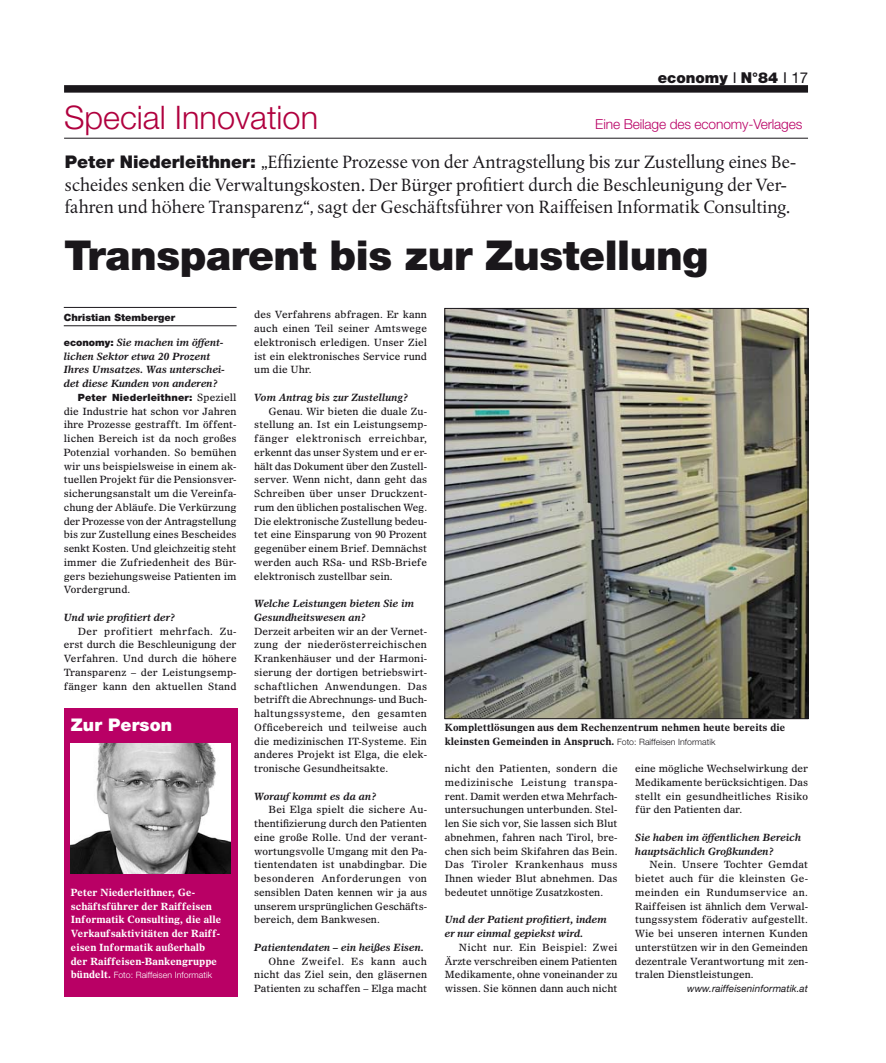
<style>
.page{position:relative;width:886px;height:1063px;background:#fff}
.page>*{position:absolute;margin:0;border:0;box-sizing:border-box;transform-origin:0 0}
.t1{font:900 41.25px "Helvetica Neue LT";letter-spacing:-.01em;color:#1a171b}
.t2{font:300 32.5px "Helvetica Neue LT";color:#b0003e}
.t3{font:18.75px/22.5px "DTL Albertina ST";color:#1a171b}
.t4{font:900 17.5px "Helvetica Neue LT";letter-spacing:.005em;color:#fff}
.t5{font:900 15px "Helvetica Neue LT";color:#1a171b}
.t6{font:300 13.75px "Helvetica Neue LT";letter-spacing:-.01em;color:#b90065}
.t7{font:10px/13.8px "Olympian LT";color:#1a171b;text-align:justify}
.t8{font:italic 700 10px/13.8px "Olympian LT";color:#1a171b}
.t9{font:700 10px/13.8px "Olympian LT";color:#fff}
.t10{font:700 10px/13.8px "Olympian LT";color:#1a171b}
.t11{font:900 10px "Helvetica Neue LT";letter-spacing:.01em;color:#1a171b}
.t12{font:italic 10px "Helvetica Neue LT";letter-spacing:.005em;color:#1a171b}
.t13{font:300 8.75px "Helvetica Neue LT";letter-spacing:.005em;color:#fff}
.s1{font-weight:400}
.s2{font-family:"Helvetica Neue LT";font-weight:900;font-size:17.5px}
.s3{font-family:"Helvetica Neue LT";font-weight:900;font-style:normal}
.s4{font-family:"Olympian LT";font-weight:400}
.s5{font-family:"Olympian LT";font-weight:700;font-size:10px}
.s6{font-family:"Helvetica Neue LT";font-weight:300;font-size:8.75px}
</style>
<div class="page">
<div style="left:64px;top:85px;width:744px;height:8px;background:#1a171b"></div>
<hr style="left:64px;top:138px;width:744px;height:1px;background:#1a171b">
<hr style="left:64px;top:307px;width:173px;height:1px;background:#1a171b">
<hr style="left:64px;top:325px;width:173px;height:1px;background:#1a171b">
<img style="left:447px;top:310px;width:359px;height:407px">
<div style="left:445px;top:308px;width:363px;height:411px;border:1px solid #1a171b"></div>
<div style="left:64px;top:709px;width:173px;height:288px;background:#b90065"></div>
<img style="left:71px;top:744px;width:159px;height:129px">
<h2 class="t2" style="left:64px;top:98px;width:256px">Special Innovation</h2>
<h3 class="t5" style="left:658px;top:68px;width:152px">economy <span class="s1">I</span> N°84 <span class="s1">I 17</span></h3>
<h3 class="t6" style="left:595px;top:116px;width:209px">Eine Beilage des economy-Verlages</h3>
<p class="t3" style="left:65px;top:151px;width:733px"><span class="s2">Peter Niederleithner:</span> „Effiziente Prozesse von der Antragstellung bis zur Zustellung eines Be&shy;scheides senken die Verwaltungskosten. Der Bürger profitiert durch die Beschleunigung der Ver&shy;fahren und höhere Transparenz“, sagt der Geschäftsführer von Raiffeisen Informatik Consulting.</p>
<h1 class="t1" style="left:64px;top:230px;width:646px">Transparent bis zur Zustellung</h1>
<p class="t11" style="left:64px;top:311px;width:113px">Christian Stemberger</p>
<p class="t8" style="left:64px;top:335px;width:163px"><span class="s3">economy:</span> Sie machen im öffent&shy;lichen Sektor etwa 20 Prozent<br>Ihres Umsatzes. Was unterschei&shy;det diese Kunden von anderen?</p>
<p class="t11" style="left:78px;top:391px;width:160px">Peter Niederleithner: <span class="s4">Speziell</span></p>
<p class="t7" style="left:64px;top:404px;width:174px">die Industrie hat schon vor Jahren ihre Prozesse gestrafft. Im öffent&shy;lichen Bereich ist da noch großes Potenzial vorhanden. So bemühen wir uns beispielsweise in einem ak&shy;tuellen Projekt für die Pensionsver&shy;sicherungsanstalt um die Vereinfa&shy;chung der Abläufe. Die Verkürzung der Prozesse von der Antragstellung bis zur Zustellung eines Bescheides senkt Kosten. Und gleichzeitig steht immer die Zufriedenheit des Bür&shy;gers beziehungsweise Patienten im Vordergrund.</p>
<p class="t8" style="left:64px;top:610px;width:113px">Und wie profitiert der?</p>
<p class="t7" style="left:64px;top:624px;width:174px;text-indent:14px">Der profitiert mehrfach. Zu&shy;erst durch die Beschleunigung der Verfahren. Und durch die höhere Transparenz – der Leistungsemp&shy;fänger kann den aktuellen Stand</p>
<h3 class="t4" style="left:71px;top:714px;width:103px">Zur Person</h3>
<p class="t9" style="left:71px;top:885px;width:152px">Peter Niederleithner, Ge&shy;schäftsführer der Raiffeisen<br>Informatik Consulting, die alle<br>Verkaufsaktivitäten der Raiff&shy;eisen Informatik außerhalb der Raiffeisen-Bankengruppe</p>
<p class="t13" style="left:71px;top:970px;width:143px"><span class="s5">bündelt.</span> Foto: Raiffeisen Informatik</p>
<p class="t7" style="left:254px;top:308px;width:174px">des Verfahrens abfragen. Er kann auch einen Teil seiner Amtswege elektronisch erledigen. Unser Ziel ist ein elektronisches Service rund um die Uhr.</p>
<p class="t8" style="left:254px;top:390px;width:155px">Vom Antrag bis zur Zustellung?</p>
<p class="t7" style="left:254px;top:404px;width:174px;text-indent:14px">Genau. Wir bieten die duale Zu&shy;stellung an. Ist ein Leistungsemp&shy;fänger elektronisch erreichbar, erkennt das unser System und er er&shy;hält das Dokument über den Zustell&shy;server. Wenn nicht, dann geht das Schreiben über unser Druckzent&shy;rum den üblichen postalischen Weg.<br>Die elektronische Zustellung bedeu&shy;tet eine Einsparung von 90 Prozent gegenüber einem Brief. Demnächst werden auch RSa- und RSb-Briefe elektronisch zustellbar sein.</p>
<p class="t8" style="left:254px;top:596px;width:161px">Welche Leistungen bieten Sie im<br>Gesundheitswesen an?</p>
<p class="t7" style="left:254px;top:624px;width:174px">Derzeit arbeiten wir an der Vernet&shy;zung der niederösterreichischen Krankenhäuser und der Harmoni&shy;sierung der dortigen betriebswirt&shy;schaftlichen Anwendungen. Das betrifft die Abrechnungs- und Buch&shy;haltungssysteme, den gesam-ten Officebereich und teilweise auch die medizinischen IT-Systeme. Ein anderes Projekt ist Elga, die elek&shy;tronische Gesundheitsakte.</p>
<p class="t8" style="left:254px;top:789px;width:124px">Worauf kommt es da an?</p>
<p class="t7" style="left:254px;top:803px;width:174px;text-indent:14px">Bei Elga spielt die sichere Au&shy;thentifizierung durch den Patienten eine große Rolle. Und der verant&shy;wortungsvolle Umgang mit den Pa&shy;tientendaten ist unabdingbar. Die besonderen Anforderungen von sensiblen Daten kennen wir ja aus unserem ursprünglichen Geschäfts&shy;bereich, dem Bankwesen.</p>
<p class="t8" style="left:254px;top:940px;width:171px">Patientendaten – ein heißes Eisen.</p>
<p class="t7" style="left:254px;top:954px;width:174px;text-indent:14px">Ohne Zweifel. Es kann auch nicht das Ziel sein, den gläsernen Patienten zu schaffen – Elga macht</p>
<p class="t10" style="left:445px;top:720px;width:342px">Komplettlösungen aus dem Rechenzentrum nehmen heute bereits die kleinsten Gemeinden in Anspruch. <span class="s6">Foto: Raiffeisen Informatik</span></p>
<p class="t7" style="left:445px;top:761px;width:174px">nicht den Patienten, sondern die medizinische Leistung transpa&shy;rent. Damit werden etwa Mehrfach&shy;untersuchungen unterbunden. Stel&shy;len Sie sich vor, Sie lassen sich Blut abnehmen, fahren nach Tirol, bre&shy;chen sich beim Skifahren das Bein.<br>Das Tiroler Krankenhaus muss Ihnen wieder Blut abnehmen. Das bedeutet unnötige Zusatzkosten.</p>
<p class="t8" style="left:445px;top:913px;width:164px">Und der Patient profitiert, indem er nur einmal gepiekst wird.</p>
<p class="t7" style="left:445px;top:940px;width:174px;text-indent:14px">Nicht nur. Ein Beispiel: Zwei Ärzte verschreiben einem Patienten Medikamente, ohne voneinander zu wissen. Sie können dann auch nicht</p>
<p class="t7" style="left:635px;top:761px;width:174px">eine mögliche Wechselwirkung der Medikamente berücksichtigen. Das stellt ein gesundheitliches Risiko für den Patienten dar.</p>
<p class="t8" style="left:635px;top:830px;width:167px">Sie haben im öffentlichen Bereich hauptsächlich Großkunden?</p>
<p class="t7" style="left:635px;top:858px;width:174px;text-indent:14px">Nein. Unsere Tochter Gemdat bietet auch für die kleinsten Ge&shy;meinden ein Rundumservice an.<br>Raiffeisen ist ähnlich dem Verwal&shy;tungssystem föderativ aufgestellt.<br>Wie bei unseren internen Kunden unterstützen wir in den Gemeinden dezentrale Verantwortung mit zen&shy;tralen Dienstleistungen.</p>
<p class="t12" style="left:687px;top:983px;width:122px">www.raiffeiseninformatik.at</p>
</div>
